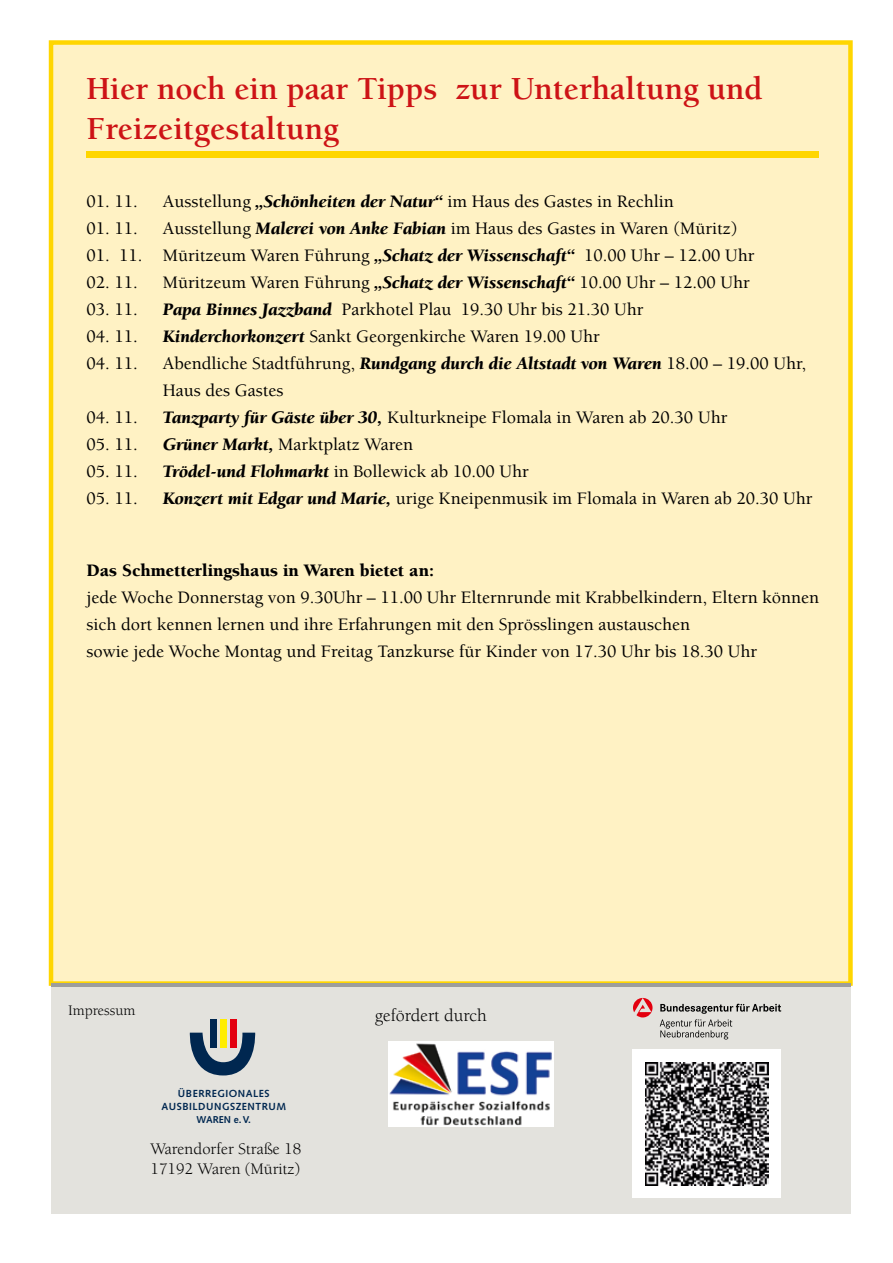
<style>
.page{position:relative;width:893px;height:1263px;background:#fff}
.page>*{position:absolute;margin:0;border:0;box-sizing:border-box;transform-origin:0 0}
.t1{font:700 33px/39.6px "Berkeley";color:#cd1316}
.t2{font:500 18px/27px "Berkeley";color:#000}
.t3{font:900 18px "Berkeley";color:#000}
.t4{font:18px "Berkeley";color:#000}
.t5{font:16.5px/19.8px "Berkeley";color:#000}
.t6{font:15px "Berkeley";color:#000}
.t7{font:700 10.35px/13px "Syntax";letter-spacing:.05em;color:#002750;text-align:center}
.t8{font:700 10.05px "Syntax";color:#002750}
.s1{font-weight:900;font-style:italic}
</style>
<div class="page">
<div style="left:49px;top:40px;width:804px;height:946px;background:#fff2c4"></div>
<div style="left:51px;top:986px;width:799px;height:228px;background:#e3e2dd"></div>
<div style="left:220px;top:1019px;width:7px;height:29px;background:#ffed00"></div>
<div style="left:230px;top:1019px;width:7px;height:29px;background:#e3000f"></div>
<div style="left:211px;top:1019px;width:6px;height:29px;background:#002750"></div>
<svg style="left:189px;top:1033px;width:67px;height:43px"></svg>
<hr style="left:51px;top:983px;width:799px;height:3px;background:#9c9d9d">
<img style="left:388px;top:1041px;width:165px;height:85px">
<svg style="left:660px;top:1004px;width:121px;height:35px"></svg>
<svg style="left:633px;top:998px;width:19px;height:19px"></svg>
<div style="left:632px;top:1049px;width:149px;height:149px;background:#fff"></div>
<img style="left:645px;top:1062px;width:123px;height:123px">
<div style="left:86px;top:152px;width:733px;height:6px;background:#ffd600"></div>
<h1 class="t1" style="left:86px;top:70px;width:678px">Hier noch ein paar Tipps zur Unterhaltung und<br>Freizeitgestaltung</h1>
<p class="t2" style="left:86px;top:188px;width:53px">01. 11.</p>
<p class="t2" style="left:163px;top:188px;width:512px">Ausstellung <span class="s1">„Schönheiten der Natur“</span> im Haus des Gastes in Rechlin</p>
<p class="t2" style="left:86px;top:215px;width:53px">01. 11.</p>
<p class="t2" style="left:163px;top:215px;width:576px">Ausstellung <span class="s1">Malerei von Anke Fabian</span> im Haus des Gastes in Waren (Müritz)</p>
<p class="t2" style="left:86px;top:242px;width:670px">01. 11. Müritzeum Waren Führung <span class="s1">„Schatz der Wissenschaft“</span> 10.00 Uhr – 12.00 Uhr</p>
<p class="t2" style="left:86px;top:269px;width:53px">02. 11.</p>
<p class="t2" style="left:163px;top:269px;width:588px">Müritzeum Waren Führung <span class="s1">„Schatz der Wissenschaft“</span> 10.00 Uhr – 12.00 Uhr</p>
<p class="t2" style="left:86px;top:296px;width:53px">03. 11.</p>
<p class="t2" style="left:163px;top:296px;width:482px"><span class="s1">Papa Binnes Jazzband</span> Parkhotel Plau 19.30 Uhr bis 21.30 Uhr</p>
<p class="t2" style="left:86px;top:323px;width:53px">04. 11.</p>
<p class="t2" style="left:163px;top:323px;width:438px"><span class="s1">Kinderchorkonzert</span> Sankt Georgenkirche Waren 19.00 Uhr</p>
<p class="t2" style="left:86px;top:350px;width:53px">04. 11.</p>
<p class="t2" style="left:163px;top:350px;width:645px">Abendliche Stadtführung, <span class="s1">Rundgang durch die Altstadt von Waren</span> 18.00 – 19.00 Uhr,<br>Haus des Gastes</p>
<p class="t2" style="left:86px;top:404px;width:53px">04. 11.</p>
<p class="t2" style="left:163px;top:404px;width:566px"><span class="s1">Tanzparty für Gäste über 30,</span> Kulturkneipe Flomala in Waren ab 20.30 Uhr</p>
<p class="t2" style="left:86px;top:431px;width:53px">05. 11.</p>
<p class="t2" style="left:163px;top:431px;width:252px"><span class="s1">Grüner Markt,</span> Marktplatz Waren</p>
<p class="t2" style="left:86px;top:458px;width:53px">05. 11.</p>
<p class="t2" style="left:163px;top:458px;width:367px"><span class="s1">Trödel-und Flohmarkt</span> in Bollewick ab 10.00 Uhr</p>
<p class="t2" style="left:86px;top:485px;width:53px">05. 11.</p>
<p class="t2" style="left:163px;top:485px;width:651px"><span class="s1">Konzert mit Edgar und Marie,</span> urige Kneipenmusik im Flomala in Waren ab 20.30 Uhr</p>
<p class="t3" style="left:86px;top:561px;width:349px">Das Schmetterlingshaus in Waren bietet an:</p>
<p class="t2" style="left:86px;top:584px;width:734px">jede Woche Donnerstag von 9.30Uhr – 11.00 Uhr Elternrunde mit Krabbelkindern, Eltern können sich dort kennen lernen und ihre Erfahrungen mit den Sprösslingen austauschen<br>sowie jede Woche Montag und Freitag Tanzkurse für Kinder von 17.30 Uhr bis 18.30 Uhr</p>
<p class="t6" style="left:68px;top:1002px;width:69px">Impressum</p>
<p class="t4" style="left:375px;top:1006px;width:113px">gefördert durch</p>
<p class="t7" style="left:161px;top:1087px;width:126px">ÜBERREGIONALES<br>AUSBILDUNGSZENTRUM</p>
<p class="t8" style="left:197px;top:1113px;width:56px">WAREN e.V.</p>
<p class="t5" style="left:151px;top:1139px;width:152px">Warendorfer Straße 18<br>17192 Waren (Müritz)</p>
</div>
